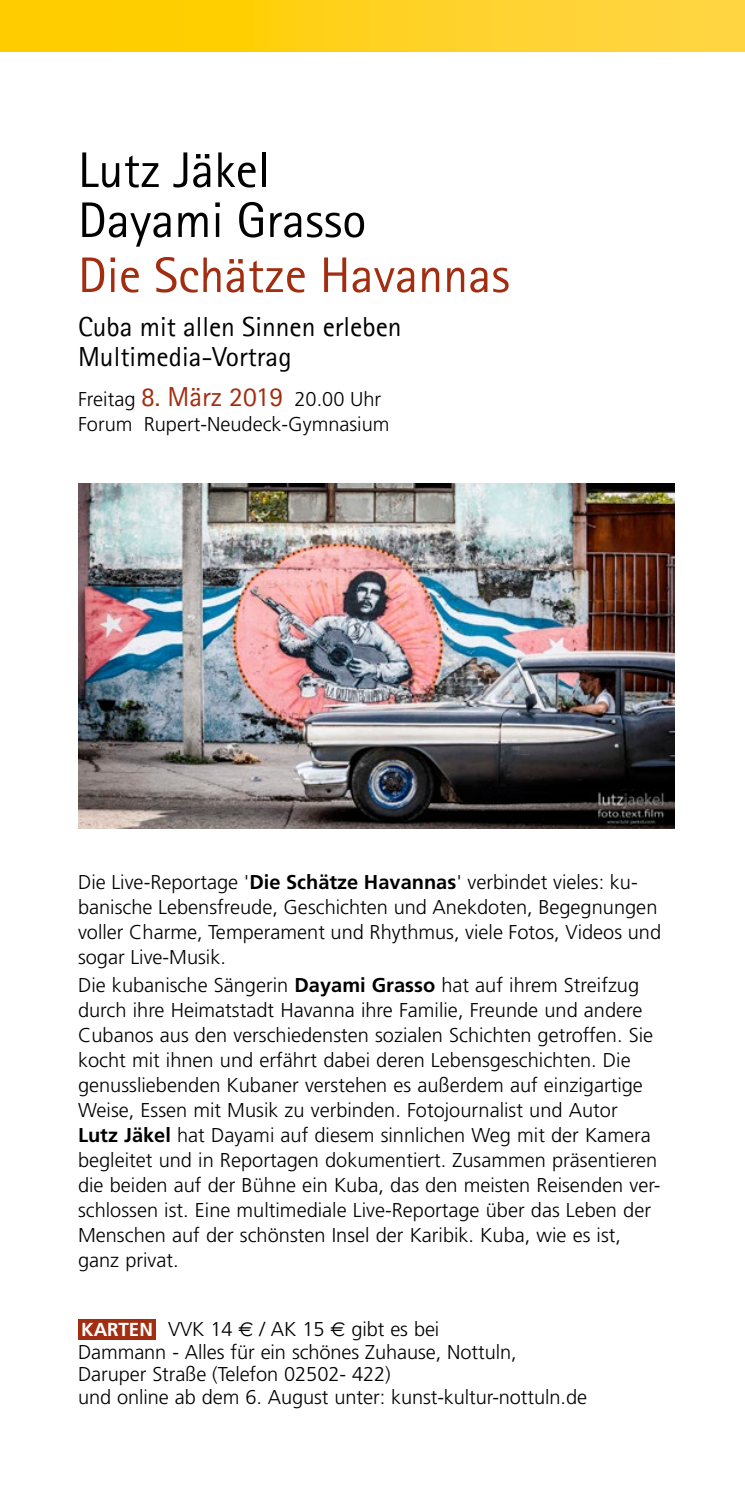
<style>
.page{position:relative;width:745px;height:1489px;background:#fff}
.page>*{position:absolute;margin:0;border:0;box-sizing:border-box;transform-origin:0 0}
.t1{font:50px/50px "Rotis Sans Serif";color:#000}
.t2{font:50px "Rotis Sans Serif";color:#a22d10}
.t3{font:27.5px "Rotis Sans Serif";color:#000}
.t4{font:27.5px "Rotis Sans Serif AT";color:#000}
.t5{font:300 20px/25px "Frutiger";color:#000}
.s1{font-family:"Rotis Sans Serif";font-weight:400;font-size:27.5px;color:#a22d10}
.s2{font-weight:700}
.s3{font-weight:700;font-size:18.75px;color:#fff}
.s4{font-family:"Euro Sans";font-weight:400}
</style>
<div class="page">
<img style="left:78px;top:484px;width:595px;height:344px">
<div style="left:78px;top:1318px;width:78px;height:21px;background:#a22d10"></div>
<div style="left:0;top:0;width:744px;height:52px;background:linear-gradient(to right,#fc0,#ffd648)"></div>
<hr style="left:744px;top:0;width:1px;height:52px;background:#ffd542">
<h1 class="t1" style="left:78px;top:145px;width:289px">Lutz Jäkel<br>Dayami Grasso</h1>
<h1 class="t2" style="left:78px;top:245px;width:433px">Die Schätze Havannas</h1>
<h2 class="t3" style="left:78px;top:311px;width:325px">Cuba mit allen Sinnen erleben</h2>
<h2 class="t4" style="left:78px;top:341px;width:215px">Multimedia-Vortrag</h2>
<p class="t5" style="left:78px;top:387px;width:313px">Freitag <span class="s1">8. März 2019</span> 20.00 Uhr<br>Forum Rupert-Neudeck-Gymnasium</p>
<p class="t5" style="left:78px;top:869px;width:584px">Die Live-Reportage '<span class="s2">Die Schätze Havannas</span>' verbindet vieles: ku&shy;banische Lebensfreude, Geschichten und Anekdoten, Begegnungen voller Charme, Temperament und Rhythmus, viele Fotos, Videos und sogar Live-Musik.</p>
<p class="t5" style="left:78px;top:972px;width:583px">Die kubanische Sängerin <span class="s2">Dayami Grasso</span> hat auf ihrem Streifzug durch ihre Heimatstadt Havanna ihre Familie, Freunde und andere Cubanos aus den verschiedensten sozialen Schichten getroffen. Sie kocht mit ihnen und erfährt dabei deren Lebensgeschichten. Die genussliebenden Kubaner verstehen es außerdem auf einzigartige Weise, Essen mit Musik zu verbinden. Fotojournalist und Autor <span class="s2">Lutz Jäkel</span> hat Dayami auf diesem sinnlichen Weg mit der Kamera begleitet und in Reportagen dokumentiert. Zusammen präsentieren die beiden auf der Bühne ein Kuba, das den meisten Reisenden ver&shy;schlossen ist. Eine multimediale Live-Reportage über das Leben der Menschen auf der schönsten Insel der Karibik. Kuba, wie es ist, ganz privat.</p>
<p class="t5" style="left:78px;top:1317px;width:510px;line-height:22.5px"><span class="s3">KARTEN</span> VVK 14 <span class="s4">E</span> / AK 15 <span class="s4">E</span> gibt es bei<br>Dammann - Alles für ein schönes Zuhause, Nottuln, Daruper Straße (Telefon 02502- 422)<br>und online ab dem 6. August unter: kunst-kultur-nottuln.de</p>
</div>
